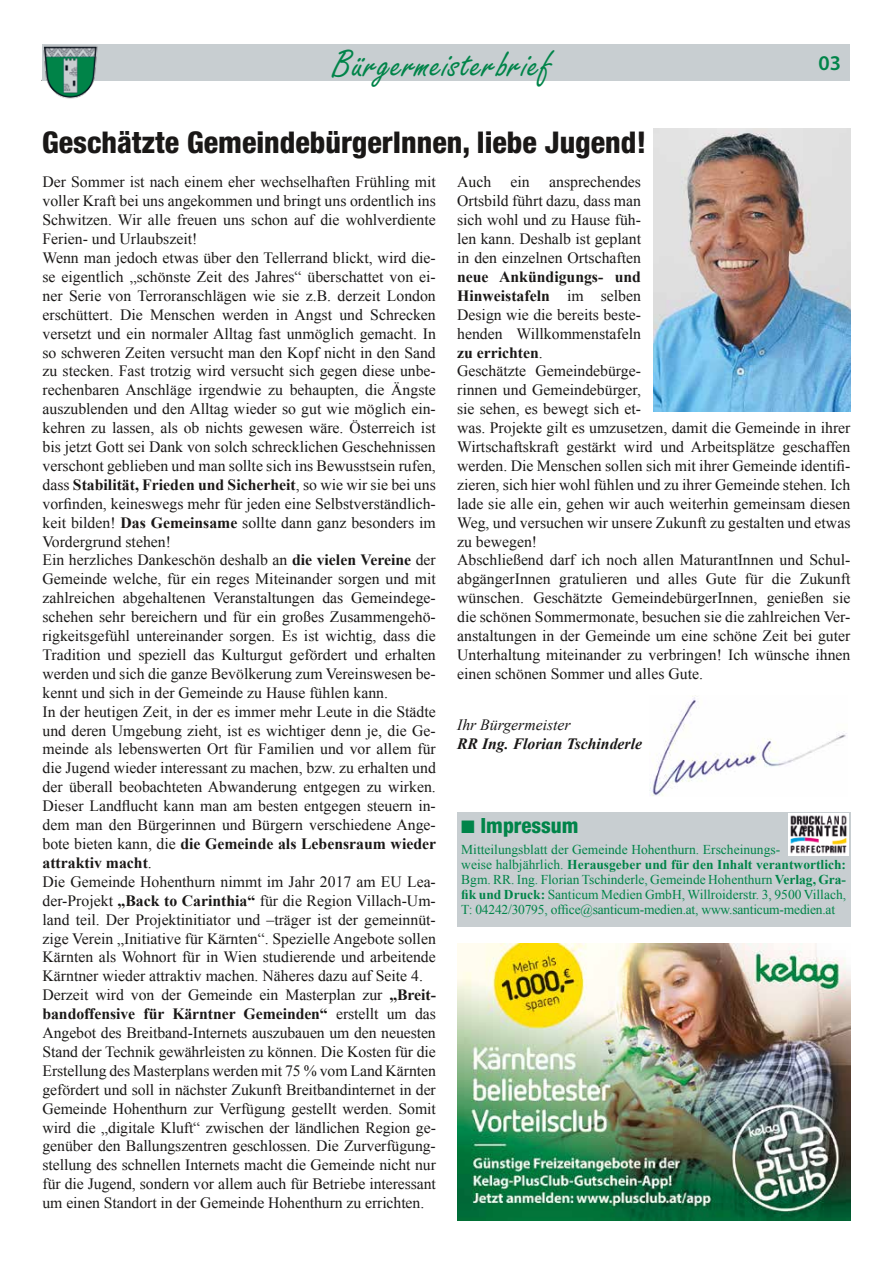
<style>
.page{position:relative;width:893px;height:1263px;background:#fff}
.page>*{position:absolute;margin:0;border:0;box-sizing:border-box;transform-origin:0 0}
.t1{font:39px "Freestyle Script";letter-spacing:.02em;color:#008449}
.t2{font:800 condensed 30px "Helvetica Neue";color:#1a1817}
.t3{font:800 condensed 21px "Helvetica Neue";color:#008449}
.t4{font:600 21px "Myriad Pro";color:#008449}
.t5{font:15.75px/18.9px "Times New Roman";color:#1a1817}
.t6{font:italic 700 15.75px "Times New Roman";color:#1a1817}
.t7{font:italic 15.75px "Times New Roman";color:#1a1817}
.t8{font:13.5px/15px "Times New Roman";color:#008449}
.s1{font-weight:700}
</style>
<div class="page">
<hr style="left:42px;top:80px;width:807px;height:1px;background:#1a1817">
<div style="left:42px;top:44px;width:807px;height:36px;background:#c8ced1"></div>
<img style="left:42px;top:45px;width:57px;height:54px">
<img style="left:650px;top:695px;width:197px;height:101px">
<img style="left:654px;top:129px;width:196px;height:282px">
<div style="left:457px;top:812px;width:393px;height:114px;background:#c8ced1"></div>
<img style="left:789px;top:813px;width:59px;height:43px">
<img style="left:457px;top:944px;width:393px;height:276px">
<h1 class="t1" style="left:333px;top:41px;width:218px">Bürgermeisterbrief</h1>
<h3 class="t4" style="left:818px;top:50px;width:24px">03</h3>
<h2 class="t2" style="left:42px;top:124px;width:606px">Geschätzte GemeindebürgerInnen, liebe Jugend!</h2>
<p class="t5" style="left:43px;top:172px;width:395px">Der Sommer ist nach einem eher wechselhaften Frühling mit voller Kraft bei uns angekommen und bringt uns ordentlich ins Schwitzen. Wir alle freuen uns schon auf die wohlverdiente Ferien- und Urlaubszeit!<br>Wenn man jedoch etwas über den Tellerrand blickt, wird die&shy;se eigentlich „schönste Zeit des Jahres“ überschattet von ei&shy;ner Serie von Terroranschlägen wie sie z.B. derzeit London erschüttert. Die Menschen werden in Angst und Schrecken versetzt und ein normaler Alltag fast unmöglich gemacht. In so schweren Zeiten versucht man den Kopf nicht in den Sand zu stecken. Fast trotzig wird versucht sich gegen diese unbe&shy;rechenbaren Anschläge irgendwie zu behaupten, die Ängste auszublenden und den Alltag wieder so gut wie möglich ein&shy;kehren zu lassen, als ob nichts gewesen wäre. Österreich ist bis jetzt Gott sei Dank von solch schrecklichen Geschehnissen verschont geblieben und man sollte sich ins Bewusstsein rufen, dass <span class="s1">Stabilität, Frieden und Sicherheit</span>, so wie wir sie bei uns vorfinden, keineswegs mehr für jeden eine Selbstverständlich&shy;keit bilden! <span class="s1">Das Gemeinsame</span> sollte dann ganz besonders im Vordergrund stehen!<br>Ein herzliches Dankeschön deshalb an <span class="s1">die vielen Vereine</span> der Gemeinde welche, für ein reges Miteinander sorgen und mit zahlreichen abgehaltenen Veranstaltungen das Gemeindege&shy;schehen sehr bereichern und für ein großes Zusammengehö&shy;rigkeitsgefühl untereinander sorgen. Es ist wichtig, dass die Tradition und speziell das Kulturgut gefördert und erhalten werden und sich die ganze Bevölkerung zum Vereinswesen be&shy;kennt und sich in der Gemeinde zu Hause fühlen kann.<br>In der heutigen Zeit, in der es immer mehr Leute in die Städte und deren Umgebung zieht, ist es wichtiger denn je, die Ge&shy;meinde als lebenswerten Ort für Familien und vor allem für die Jugend wieder interessant zu machen, bzw. zu erhalten und der überall beobachteten Abwanderung entgegen zu wirken.<br>Dieser Landflucht kann man am besten entgegen steuern in&shy;dem man den Bürgerinnen und Bürgern verschiedene Ange&shy;bote bieten kann, die <span class="s1">die Gemeinde als Lebensraum wieder attraktiv macht</span>.<br>Die Gemeinde Hohenthurn nimmt im Jahr 2017 am EU Lea&shy;der-Projekt <span class="s1">„Back to Carinthia“</span> für die Region Villach-Um&shy;land teil. Der Projektinitiator und –träger ist der gemeinnüt&shy;zige Verein „Initiative für Kärnten“. Spezielle Angebote sollen Kärnten als Wohnort für in Wien studierende und arbeitende Kärntner wieder attraktiv machen. Näheres dazu auf Seite 4.<br>Derzeit wird von der Gemeinde ein Masterplan zur <span class="s1">„Breit&shy;bandoffensive für Kärntner Gemeinden“</span> erstellt um das Angebot des Breitband-Internets auszubauen um den neuesten Stand der Technik gewährleisten zu können. Die Kosten für die Erstellung des Masterplans werden mit 75 % vom Land Kärnten gefördert und soll in nächster Zukunft Breitbandinternet in der Gemeinde Hohenthurn zur Verfügung gestellt werden. Somit wird die „digitale Kluft“ zwischen der ländlichen Region ge&shy;genüber den Ballungszentren geschlossen. Die Zurverfügung&shy;stellung des schnellen Internets macht die Gemeinde nicht nur für die Jugend, sondern vor allem auch für Betriebe interessant um einen Standort in der Gemeinde Hohenthurn zu errichten.</p>
<p class="t5" style="left:457px;top:172px;width:185px;text-align:justify">Auch ein ansprechendes Ortsbild führt dazu, dass man sich wohl und zu Hause füh&shy;len kann. Deshalb ist geplant in den einzelnen Ortschaften</p>
<p class="t5" style="left:457px;top:267px;width:395px"><span class="s1">neue Ankündigungs- und<br>Hinweistafeln</span> im selben<br>Design wie die bereits beste-<br>henden Willkommenstafeln<br><span class="s1">zu errichten</span>.<br>Geschätzte Gemeindebürge-<br>rinnen und Gemeindebürger,<br>sie sehen, es bewegt sich et-<br>was. Projekte gilt es umzusetzen, damit die Gemeinde in ihrer Wirtschaftskraft gestärkt wird und Arbeitsplätze geschaffen werden. Die Menschen sollen sich mit ihrer Gemeinde identifi&shy;zieren, sich hier wohl fühlen und zu ihrer Gemeinde stehen. Ich lade sie alle ein, gehen wir auch weiterhin gemeinsam diesen Weg, und versuchen wir unsere Zukunft zu gestalten und etwas zu bewegen!<br>Abschließend darf ich noch allen MaturantInnen und Schul&shy;abgängerInnen gratulieren und alles Gute für die Zukunft wünschen. Geschätzte GemeindebürgerInnen, genießen sie die schönen Sommermonate, besuchen sie die zahlreichen Ver&shy;anstaltungen in der Gemeinde um eine schöne Zeit bei guter Unterhaltung miteinander zu verbringen! Ich wünsche ihnen einen schönen Sommer und alles Gute.</p>
<p class="t7" style="left:457px;top:713px;width:115px">Ihr Bürgermeister</p>
<p class="t6" style="left:457px;top:732px;width:186px">RR Ing. Florian Tschinderle</p>
<h3 class="t3" style="left:461px;top:813px;width:119px">■ Impressum</h3>
<p class="t8" style="left:461px;top:842px;width:386px">Mitteilungsblatt der Gemeinde Hohenthurn. Erscheinungs-<br>weise halbjährlich. <span class="s1">Herausgeber und für den Inhalt verantwortlich:<br></span>Bgm. RR. Ing. Florian Tschinderle, Gemeinde Hohenthurn <span class="s1">Verlag, Gra&shy;fik und Druck:</span> Santicum Medien GmbH, Willroiderstr. 3, 9500 Villach, T: 04242/30795, office@santicum-medien.at, www.santicum-medien.at</p>
</div>
